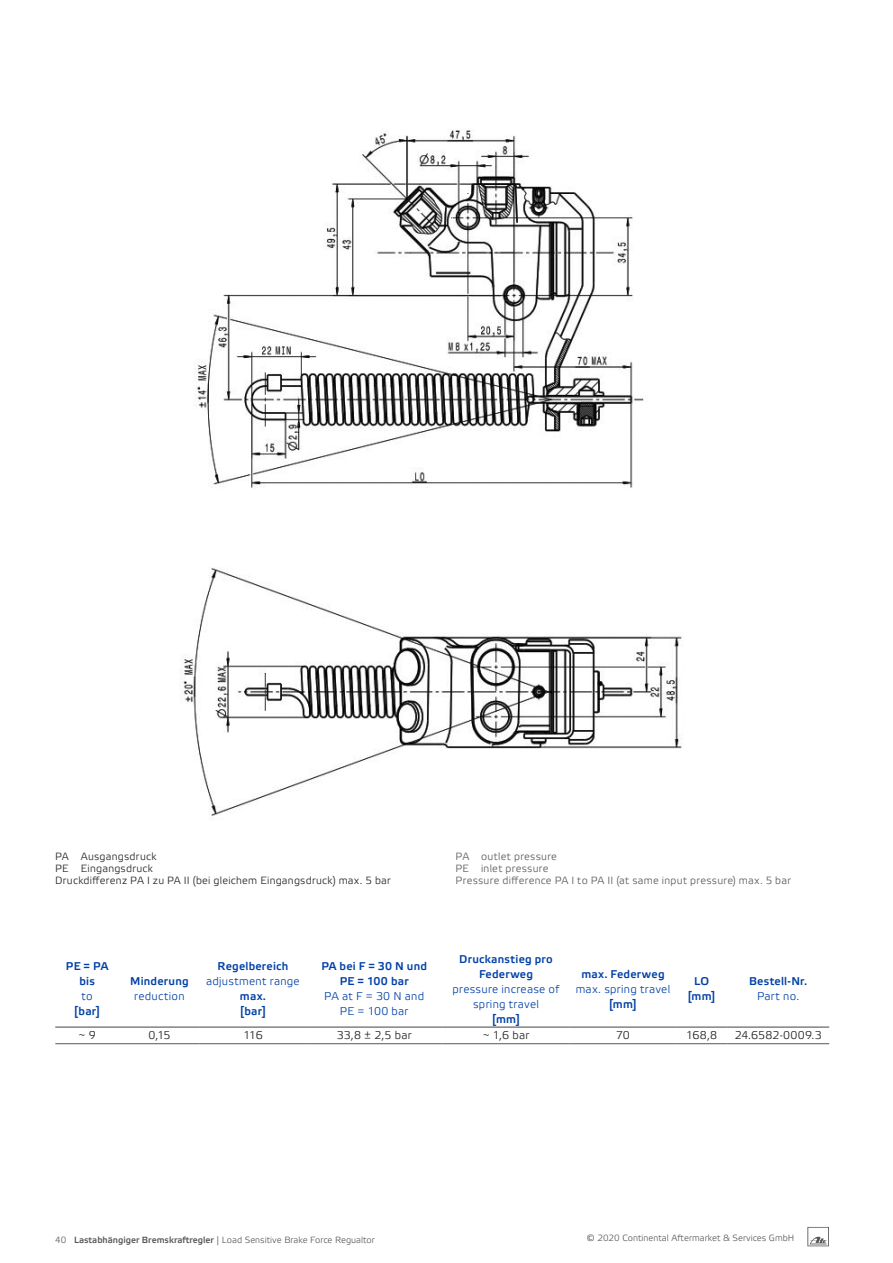
<style>
.page{position:relative;width:893px;height:1263px;background:#fff}
.page>*{position:absolute;margin:0;border:0;box-sizing:border-box;transform-origin:0 0}
.t1{font:500 11.25px/15px "Etelka";letter-spacing:.02em;color:#0040a6;text-align:center}
.t2{font:300 11.25px/15px "Etelka";letter-spacing:.025em;color:#0040a6;text-align:center}
.t3{font:300 11.25px "Etelka";letter-spacing:.015em;color:#231f20}
.t4{font:300 10.5px/12px "Etelka";letter-spacing:.025em;color:#231f20}
.t5{font:300 10.5px/12px "Etelka";letter-spacing:.025em;color:#57585a}
.t6{font:300 9px "Etelka";color:#57585a}
.s1{font-weight:500}
</style>
<div class="page">
<img style="left:197px;top:129px;width:447px;height:359px">
<img style="left:179px;top:567px;width:505px;height:252px">
<hr style="left:55px;top:1043px;width:64px;height:1px;background:#57585a">
<hr style="left:119px;top:1043px;width:81px;height:1px;background:#57585a">
<hr style="left:200px;top:1043px;width:106px;height:1px;background:#57585a">
<hr style="left:306px;top:1043px;width:136px;height:1px;background:#57585a">
<hr style="left:442px;top:1043px;width:128px;height:1px;background:#57585a">
<hr style="left:570px;top:1043px;width:106px;height:1px;background:#57585a">
<hr style="left:676px;top:1043px;width:51px;height:1px;background:#57585a">
<hr style="left:727px;top:1043px;width:102px;height:1px;background:#57585a">
<hr style="left:55px;top:1026px;width:64px;height:2px;background:#57585a">
<hr style="left:119px;top:1026px;width:81px;height:2px;background:#57585a">
<hr style="left:200px;top:1026px;width:106px;height:2px;background:#57585a">
<hr style="left:306px;top:1026px;width:136px;height:2px;background:#57585a">
<hr style="left:442px;top:1026px;width:128px;height:2px;background:#57585a">
<hr style="left:570px;top:1026px;width:106px;height:2px;background:#57585a">
<hr style="left:676px;top:1026px;width:51px;height:2px;background:#57585a">
<hr style="left:727px;top:1026px;width:102px;height:2px;background:#57585a">
<svg style="left:807px;top:1227px;width:22px;height:19px"></svg>
<p class="t4" style="left:55px;top:851px;width:337px">PA Ausgangsdruck<br>PE Eingangsdruck<br>Druckdifferenz PA I zu PA II (bei gleichem Eingangsdruck) max. 5 bar</p>
<p class="t5" style="left:456px;top:851px;width:337px">PA outlet pressure<br>PE inlet pressure<br>Pressure difference PA I to PA II (at same input pressure) max. 5 bar</p>
<p class="t1" style="left:66px;top:959px;width:44px">PE = PA bis</p>
<p class="t2" style="left:82px;top:989px;width:13px">to</p>
<p class="t1" style="left:74px;top:1004px;width:27px">[bar]</p>
<p class="t1" style="left:130px;top:974px;width:60px">Minderung</p>
<p class="t2" style="left:134px;top:989px;width:52px">reduction</p>
<p class="t1" style="left:218px;top:959px;width:72px">Regelbereich</p>
<p class="t2" style="left:206px;top:974px;width:95px">adjustment range</p>
<p class="t1" style="left:240px;top:989px;width:28px;text-align:left">max. [bar]</p>
<p class="t1" style="left:321px;top:959px;width:107px">PA bei F = 30 N und<br>PE = 100 bar</p>
<p class="t2" style="left:324px;top:989px;width:101px">PA at F = 30 N and<br>PE = 100 bar</p>
<p class="t1" style="left:459px;top:951px;width:95px">Druckanstieg pro<br>Federweg</p>
<p class="t2" style="left:452px;top:982px;width:109px">pressure increase of spring travel</p>
<p class="t1" style="left:492px;top:1011px;width:29px">[mm]</p>
<p class="t1" style="left:581px;top:966px;width:85px">max. Federweg</p>
<p class="t2" style="left:576px;top:982px;width:96px">max. spring travel</p>
<p class="t1" style="left:609px;top:996px;width:29px">[mm]</p>
<p class="t1" style="left:688px;top:974px;width:29px">LO [mm]</p>
<p class="t1" style="left:749px;top:974px;width:60px">Bestell-Nr.</p>
<p class="t2" style="left:757px;top:989px;width:44px">Part no.</p>
<p class="t3" style="left:79px;top:1028px;width:19px">~ 9</p>
<p class="t3" style="left:148px;top:1028px;width:24px">0,15</p>
<p class="t3" style="left:243px;top:1028px;width:21px">116</p>
<p class="t3" style="left:337px;top:1028px;width:76px">33,8 ± 2,5 bar</p>
<p class="t3" style="left:483px;top:1028px;width:48px">~ 1,6 bar</p>
<p class="t3" style="left:616px;top:1028px;width:16px">70</p>
<p class="t3" style="left:686px;top:1028px;width:32px">168,8</p>
<p class="t3" style="left:735px;top:1028px;width:88px">24.6582-0009.3</p>
<p class="t6" style="left:55px;top:1234px;width:321px">40 <span class="s1">Lastabhängiger Bremskraftregler</span> | Load Sensitive Brake Force Regualtor</p>
<p class="t6" style="left:587px;top:1232px;width:209px">© 2020 Continental Aftermarket &amp; Services GmbH</p>
</div>
